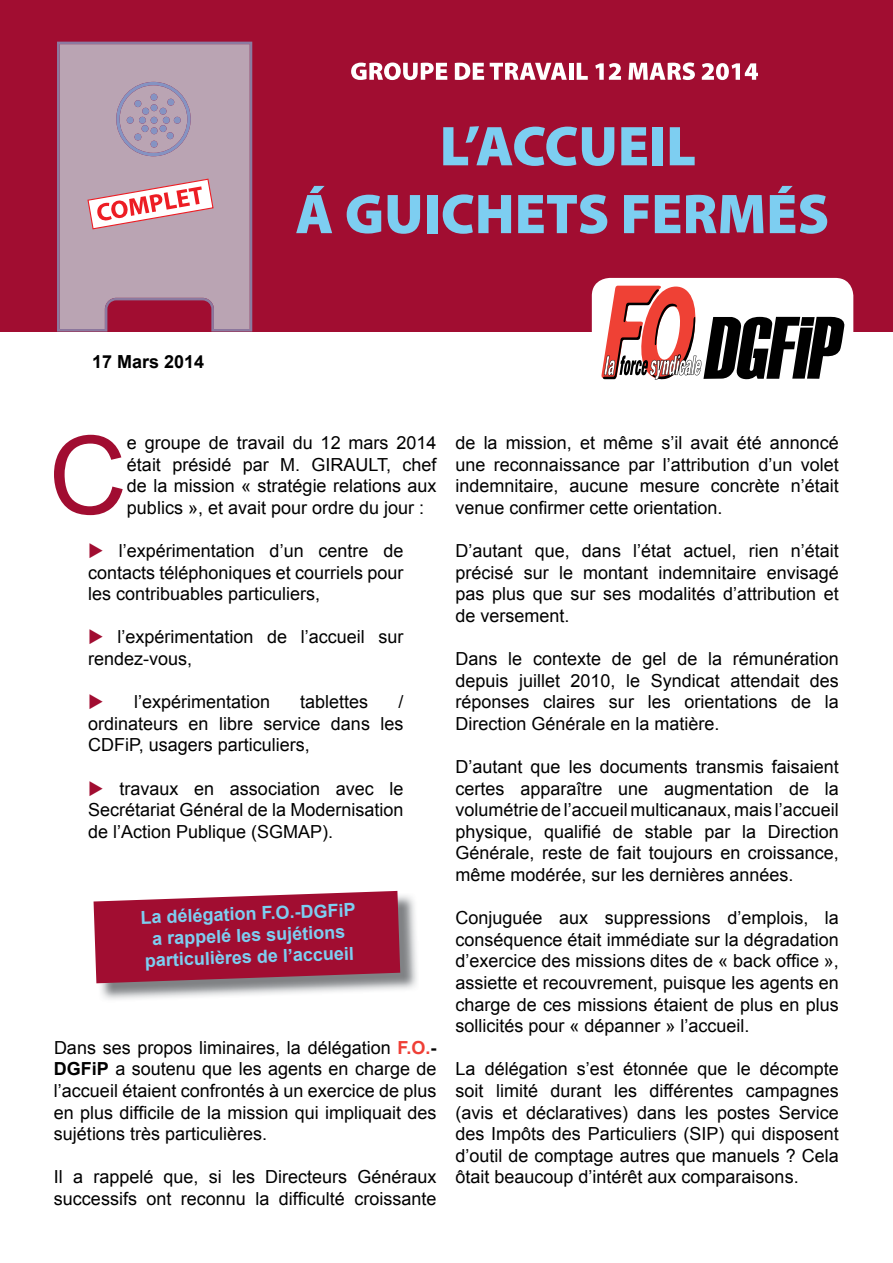
<style>
.page{position:relative;width:893px;height:1263px;background:#fff}
.page>*{position:absolute;margin:0;border:0;box-sizing:border-box;transform-origin:0 0}
.t1{font:108.6px "Arial";color:#a10d31}
.t2{font:18px/21.6px "Arial";color:#000;text-align:justify}
.t3{font:700 18px/21.6px "Arial";color:#7dcef1;text-align:center}
.t4{font:700 18px "Arial";color:#000}
.s1{color:#a10d31}
.s2{font-weight:700;color:#ef3f36}
.s3{font-weight:700}
</style>
<div class="page">
<div style="left:0;top:0;width:893px;height:332px;background:#a10d31"></div>
<svg style="left:57px;top:42px;width:195px;height:290px;background:#b595a7"></svg>
<svg style="left:116px;top:82px;width:75px;height:74px;background:#ac9cb3"></svg>
<svg style="left:87px;top:179px;width:127px;height:50px;background:#deadb4"></svg>
<svg style="left:351px;top:63px;width:96px;height:17px"></svg>
<svg style="left:455px;top:63px;width:29px;height:17px"></svg>
<svg style="left:490px;top:63px;width:77px;height:17px"></svg>
<hr style="left:569px;top:63px;width:4px;height:17px;background:#fff">
<svg style="left:577px;top:63px;width:11px;height:17px"></svg>
<svg style="left:595px;top:63px;width:26px;height:17px"></svg>
<svg style="left:628px;top:63px;width:67px;height:17px"></svg>
<svg style="left:702px;top:63px;width:56px;height:17px"></svg>
<svg style="left:443px;top:126px;width:171px;height:40px"></svg>
<svg style="left:621px;top:127px;width:26px;height:38px"></svg>
<div style="left:652px;top:127px;width:11px;height:38px;background:#7dcef1"></div>
<svg style="left:670px;top:127px;width:25px;height:38px"></svg>
<svg style="left:296px;top:186px;width:36px;height:47px"></svg>
<svg style="left:347px;top:195px;width:34px;height:39px"></svg>
<svg style="left:388px;top:195px;width:32px;height:39px"></svg>
<div style="left:427px;top:195px;width:10px;height:38px;background:#7dcef1"></div>
<svg style="left:443px;top:194px;width:68px;height:40px"></svg>
<svg style="left:518px;top:194px;width:89px;height:40px"></svg>
<svg style="left:624px;top:195px;width:24px;height:38px"></svg>
<svg style="left:655px;top:195px;width:25px;height:38px"></svg>
<svg style="left:686px;top:195px;width:77px;height:38px"></svg>
<svg style="left:770px;top:186px;width:57px;height:48px"></svg>
<div style="left:592px;top:278px;width:261px;height:95px;background:#fff;border-radius:18px"></div>
<svg style="left:601px;top:286px;width:244px;height:94px"></svg>
<img style="left:96px;top:895px;width:321px;height:105px">
<svg style="left:94px;top:891px;width:306px;height:92px;background:#a42242"></svg>
<p class="t4" style="left:92px;top:350px;width:114px">17 Mars 2014</p>
<h1 class="t1" style="left:49px;top:404px;width:80px">C</h1>
<p class="t2" style="left:127px;top:432px;width:311px">e groupe de travail du 12 mars 2014 était présidé par M. GIRAULT, chef de la mission « stratégie relations aux publics », et avait pour ordre du jour :</p>
<p class="t2" style="left:88px;top:540px;width:317px"><span class="s1">◆</span> l’expérimentation d’un centre de contacts téléphoniques et courriels pour les contribuables particuliers,</p>
<p class="t2" style="left:88px;top:626px;width:317px"><span class="s1">◆</span> l’expérimentation de l’accueil sur rendez-vous,</p>
<p class="t2" style="left:88px;top:691px;width:184px"><span class="s1">◆</span> l’expérimentation</p>
<p class="t2" style="left:300px;top:691px;width:70px">tablettes</p>
<p class="t2" style="left:88px;top:691px;width:317px;text-indent:310px">/ ordinateurs en libre service dans les CDFiP, usagers particuliers,</p>
<p class="t2" style="left:88px;top:778px;width:317px"><span class="s1">◆</span> travaux en association avec le Secrétariat Général de la Modernisation de l’Action Publique (SGMAP).</p>
<p class="t3" style="left:140px;top:907px;width:217px;rotate:-2deg">La délégation F.O.-DGFiP a rappelé les sujétions particulières de l’accueil</p>
<p class="t2" style="left:54px;top:1037px;width:384px">Dans ses propos liminaires, la délégation <span class="s2">F.O.</span><span class="s3">- DGFiP</span> a soutenu que les agents en charge de l’accueil étaient confrontés à un exercice de plus en plus difficile de la mission qui impliquait des sujétions très particulières.</p>
<p class="t2" style="left:54px;top:1166px;width:384px">Il a rappelé que, si les Directeurs Généraux successifs ont reconnu la difficulté croissante</p>
<p class="t2" style="left:455px;top:432px;width:385px">de la mission, et même s’il avait été annoncé une reconnaissance par l’attribution d’un volet indemnitaire, aucune mesure concrète n’était venue confirmer cette orientation.</p>
<p class="t2" style="left:455px;top:540px;width:385px">D’autant que, dans l’état actuel, rien n’était précisé sur le montant indemnitaire envisagé pas plus que sur ses modalités d’attribution et de versement.</p>
<p class="t2" style="left:455px;top:648px;width:385px">Dans le contexte de gel de la rémunération depuis juillet 2010, le Syndicat attendait des réponses claires sur les orientations de la Direction Générale en la matière.</p>
<p class="t2" style="left:455px;top:756px;width:385px">D’autant que les documents transmis faisaient certes apparaître une augmentation de la volumétrie de l’accueil multicanaux, mais l’accueil physique, qualifié de stable par la Direction Générale, reste de fait toujours en croissance, même modérée, sur les dernières années.</p>
<p class="t2" style="left:455px;top:907px;width:385px">Conjuguée aux suppressions d’emplois, la conséquence était immédiate sur la dégradation d’exercice des missions dites de « back office », assiette et recouvrement, puisque les agents en charge de ces missions étaient de plus en plus sollicités pour « dépanner » l’accueil.</p>
<p class="t2" style="left:455px;top:1058px;width:385px">La délégation s’est étonnée que le décompte soit limité durant les différentes campagnes (avis et déclaratives) dans les postes Service des Impôts des Particuliers (SIP) qui disposent d’outil de comptage autres que manuels ? Cela ôtait beaucoup d’intérêt aux comparaisons.</p>
</div>
